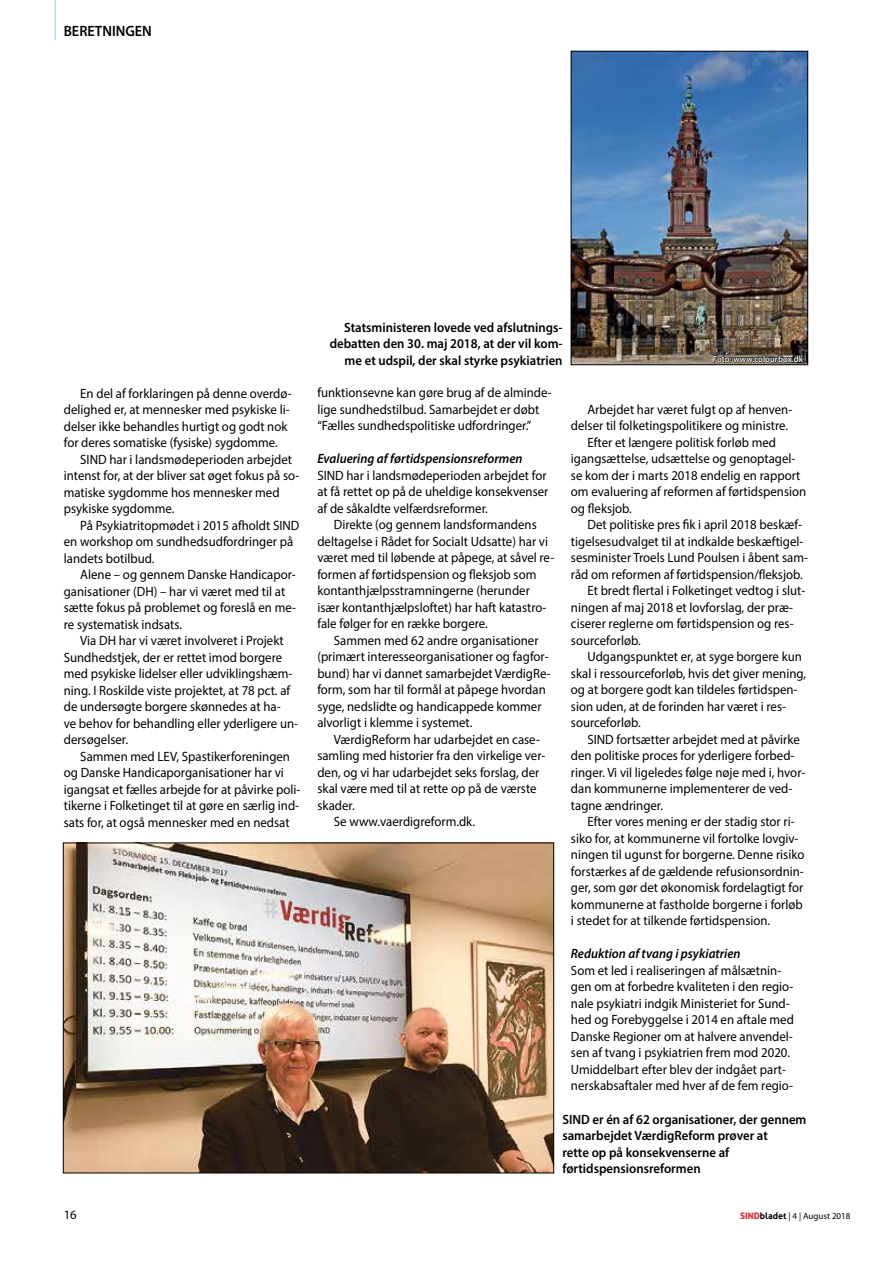
<style>
.page{position:relative;width:893px;height:1263px;background:#fff}
.page>*{position:absolute;margin:0;border:0;box-sizing:border-box;transform-origin:0 0}
.t1{font:600 15px "Myriad Pro";color:#000;scale:.95 1}
.t2{font:13.5px/16.5px "Myriad Pro";color:#000;scale:.95 1}
.t3{font:600 13.5px/16.5px "Myriad Pro";color:#000;scale:.95 1}
.t4{font:italic 600 13.5px "Myriad Pro";color:#000;scale:.95 1}
.t5{font:12.75px "Myriad Pro";color:#000}
.t6{font:9px "Myriad Pro";color:#000}
.t7{font:600 9px "Myriad Pro";color:#fff;scale:.95 1}
.s1{font-family:"Aller Display";color:#e5323d}
.s2{font-family:"Aller";font-weight:700}
</style>
<div class="page">
<img style="left:65px;top:845px;width:487px;height:326px">
<div style="left:63px;top:843px;width:491px;height:330px;border:1px solid #000"></div>
<img style="left:573px;top:53px;width:233px;height:310px">
<div style="left:571px;top:51px;width:237px;height:314px;border:1px solid #000"></div>
<svg style="left:713px;top:355px;width:91px;height:10px"></svg>
<hr style="left:55px;top:0;width:1px;height:40px;background:#9dd8f6">
<p class="t1" style="left:64px;top:21px;width:94px">BERETNINGEN</p>
<p class="t2" style="left:64px;top:385px;width:241px;text-indent:16px">En del af forklaringen på denne overdø&shy;delighed er, at mennesker med psykiske li&shy;delser ikke behandles hurtigt og godt nok for deres somatiske (fysiske) sygdomme.</p>
<p class="t2" style="left:64px;top:451px;width:249px;text-indent:17px">SIND har i landsmødeperioden arbejdet intenst for, at der bliver sat øget fokus på so&shy;matiske sygdomme hos mennesker med psykiske sygdomme.</p>
<p class="t2" style="left:64px;top:517px;width:250px;text-indent:17px">På Psykiatritopmødet i 2015 afholdt SIND en workshop om sundhedsudfordringer på landets botilbud.</p>
<p class="t2" style="left:64px;top:566px;width:246px;text-indent:16px">Alene – og gennem Danske Handicapor&shy;ganisationer (DH) – har vi været med til at sætte fokus på problemet og foreslå en me&shy;re systematisk indsats.</p>
<p class="t2" style="left:64px;top:632px;width:248px;text-indent:17px">Via DH har vi været involveret i Projekt Sundhedstjek, der er rettet imod borgere med psykiske lidelser eller udviklingshæm&shy;ning. I Roskilde viste projektet, at 78 pct. af de undersøgte borgere skønnedes at ha-<br>ve behov for behandling eller yderligere un&shy;dersøgelser.</p>
<p class="t2" style="left:64px;top:747px;width:251px;text-indent:17px">Sammen med LEV, Spastikerforeningen og Danske Handicaporganisationer har vi igangsat et fælles arbejde for at påvirke poli&shy;tikerne i Folketinget til at gøre en særlig ind&shy;sats for, at også mennesker med en nedsat</p>
<p class="t3" style="left:330px;top:318px;width:247px;text-align:right">Statsministeren lovede ved afslutnings&shy;debatten den 30. maj 2018, at der vil kom&shy;me et udspil, der skal styrke psykiatrien</p>
<p class="t2" style="left:317px;top:384px;width:248px">funktionsevne kan gøre brug af de alminde&shy;lige sundhedstilbud. Samarbejdet er døbt “Fælles sundhedspolitiske udfordringer.”</p>
<p class="t4" style="left:317px;top:450px;width:218px">Evaluering af førtidspensionsreformen</p>
<p class="t2" style="left:317px;top:467px;width:245px">SIND har i landsmødeperioden arbejdet for at få rettet op på de uheldige konsekvenser af de såkaldte velfærdsreformer.</p>
<p class="t2" style="left:317px;top:516px;width:251px;text-indent:17px">Direkte (og gennem landsformandens deltagelse i Rådet for Socialt Udsatte) har vi været med til løbende at påpege, at såvel re&shy;formen af førtidspension og fleksjob som kontanthjælpsstramningerne (herunder især kontanthjælpsloftet) har haft katastro&shy;fale følger for en række borgere.</p>
<p class="t2" style="left:317px;top:632px;width:247px;text-indent:17px">Sammen med 62 andre organisationer (primært interesseorganisationer og fagfor&shy;bund) har vi dannet samarbejdet VærdigRe&shy;form, som har til formål at påpege hvordan syge, nedslidte og handicappede kommer alvorligt i klemme i systemet.</p>
<p class="t2" style="left:334px;top:731px;width:219px">VærdigReform har udarbejdet en case-</p>
<p class="t2" style="left:317px;top:747px;width:242px">samling med historier fra den virkelige ver-</p>
<p class="t2" style="left:317px;top:764px;width:235px">den, og vi har udarbejdet seks forslag, der</p>
<p class="t2" style="left:317px;top:780px;width:232px">skal være med til at rette op på de værste</p>
<p class="t2" style="left:317px;top:797px;width:41px">skader.</p>
<p class="t2" style="left:334px;top:813px;width:150px">Se www.vaerdigreform.dk.</p>
<p class="t7" style="left:713px;top:353px;width:97px">Foto: www.colourbox.dk</p>
<p class="t2" style="left:587px;top:401px;width:217px">Arbejdet har været fulgt op af henven-</p>
<p class="t2" style="left:571px;top:417px;width:230px">delser til folketingspolitikere og ministre.</p>
<p class="t2" style="left:587px;top:434px;width:200px">Efter et længere politisk forløb med</p>
<p class="t2" style="left:571px;top:450px;width:238px">igangsættelse, udsættelse og genoptagel-</p>
<p class="t2" style="left:571px;top:467px;width:243px">se kom der i marts 2018 endelig en rapport</p>
<p class="t2" style="left:571px;top:483px;width:249px">om evaluering af reformen af førtidspension</p>
<p class="t2" style="left:571px;top:500px;width:66px">og fleksjob.</p>
<p class="t2" style="left:587px;top:516px;width:228px">Det politiske pres fik i april 2018 beskæf-</p>
<p class="t2" style="left:571px;top:533px;width:246px">tigelsesudvalget til at indkalde beskæftigel-</p>
<p class="t2" style="left:571px;top:549px;width:251px">sesminister Troels Lund Poulsen i åbent sam-</p>
<p class="t2" style="left:571px;top:566px;width:246px">råd om reformen af førtidspension/fleksjob.</p>
<p class="t2" style="left:587px;top:582px;width:231px">Et bredt flertal i Folketinget vedtog i slut-</p>
<p class="t2" style="left:571px;top:599px;width:235px">ningen af maj 2018 et lovforslag, der præ-</p>
<p class="t2" style="left:571px;top:615px;width:236px">ciserer reglerne om førtidspension og res-</p>
<p class="t2" style="left:571px;top:632px;width:75px">sourceforløb.</p>
<p class="t2" style="left:587px;top:648px;width:227px">Udgangspunktet er, at syge borgere kun</p>
<p class="t2" style="left:571px;top:665px;width:249px">skal i ressourceforløb, hvis det giver mening,</p>
<p class="t2" style="left:571px;top:681px;width:240px">og at borgere godt kan tildeles førtidspen-</p>
<p class="t2" style="left:571px;top:698px;width:228px">sion uden, at de forinden har været i res-</p>
<p class="t2" style="left:571px;top:714px;width:75px">sourceforløb.</p>
<p class="t2" style="left:587px;top:731px;width:225px">SIND fortsætter arbejdet med at påvirke</p>
<p class="t2" style="left:571px;top:747px;width:237px">den politiske proces for yderligere forbed-</p>
<p class="t2" style="left:571px;top:764px;width:248px">ringer. Vi vil ligeledes følge nøje med i, hvor-</p>
<p class="t2" style="left:571px;top:780px;width:235px">dan kommunerne implementerer de ved-</p>
<p class="t2" style="left:571px;top:797px;width:99px">tagne ændringer.</p>
<p class="t2" style="left:587px;top:813px;width:220px">Efter vores mening er der stadig stor ri-</p>
<p class="t2" style="left:571px;top:830px;width:241px">siko for, at kommunerne vil fortolke lovgiv-</p>
<p class="t2" style="left:571px;top:846px;width:247px">ningen til ugunst for borgerne. Denne risiko</p>
<p class="t2" style="left:571px;top:863px;width:247px">forstærkes af de gældende refusionsordnin-</p>
<p class="t2" style="left:571px;top:879px;width:246px">ger, som gør det økonomisk fordelagtigt for</p>
<p class="t2" style="left:571px;top:896px;width:246px">kommunerne at fastholde borgerne i forløb</p>
<p class="t2" style="left:571px;top:912px;width:211px">i stedet for at tilkende førtidspension.</p>
<p class="t4" style="left:571px;top:945px;width:180px">Reduktion af tvang i psykiatrien</p>
<p class="t2" style="left:571px;top:962px;width:236px">Som et led i realiseringen af målsætnin&shy;gen om at forbedre kvaliteten i den regio&shy;nale psykiatri indgik Ministeriet for Sund&shy;hed og Forebyggelse i 2014 en aftale med Danske Regioner om at halvere anvendel&shy;sen af tvang i psykiatrien frem mod 2020.<br>Umiddelbart efter blev der indgået part&shy;nerskabsaftaler med hver af de fem regio-</p>
<p class="t3" style="left:562px;top:1110px;width:258px">SIND er én af 62 organisationer, der gennem samarbejdet VærdigReform prøver at<br>rette op på konsekvenserne af førtidspensionsreformen</p>
<p class="t5" style="left:64px;top:1207px;width:15px">16</p>
<p class="t6" style="left:740px;top:1210px;width:112px"><span class="s1">SIND</span><span class="s2">bladet</span> | 4 | August 2018</p>
</div>
